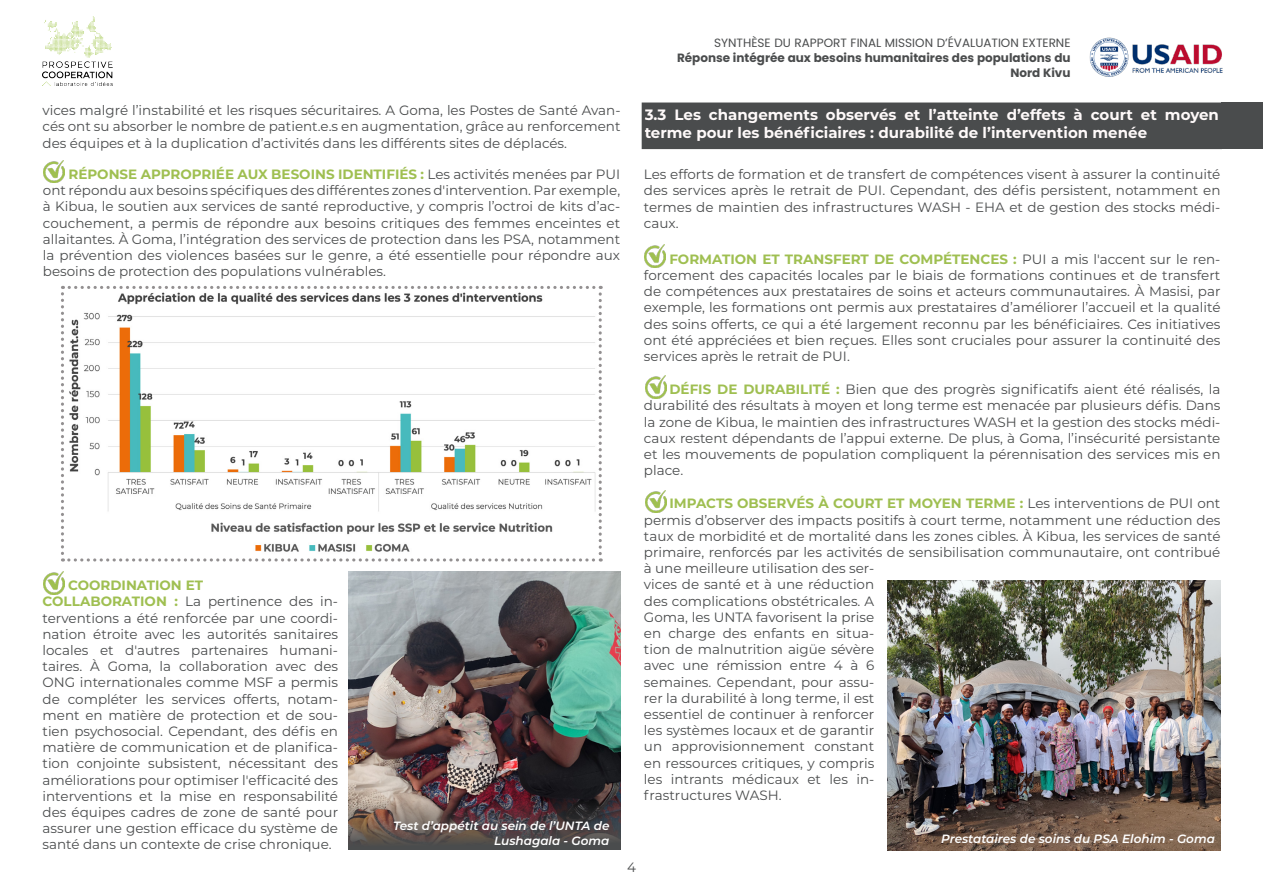
<style>
.page{position:relative;width:1263px;height:893px;background:#fff}
.page>*{position:absolute;margin:0;border:0;box-sizing:border-box;transform-origin:0 0}
.t1{font:700 15px/18px "Montserrat";color:#fffafa}
.t2{font:13.5px/16.2px "Montserrat";color:#4a4c4d;text-align:justify}
.t3{font:700 13.5px "Montserrat";color:#9fbf51}
.t4{font:italic 600 12px/14.4px "Montserrat";color:#fff;text-align:right}
.t5{font:700 12px/15px "Poppins";color:#4a4c4d;text-align:right}
.t6{font:12px "Poppins";color:#4a4c4d}
.s1{font-weight:700;color:#9fbf51}
</style>
<div class="page">
<img style="left:43px;top:16px;width:70px;height:69px">
<img style="left:1089px;top:37px;width:134px;height:40px">
<svg style="left:61px;top:286px;width:541px;height:276px"></svg>
<img style="left:44px;top:160px;width:21px;height:23px">
<img style="left:43px;top:571px;width:21px;height:23px">
<div style="left:643px;top:104px;width:577px;height:44px;background:#4a4c4d"></div>
<div style="left:642px;top:103px;width:580px;height:46px;border:3px solid #4a4c4d"></div>
<div style="left:1222px;top:103px;width:41px;height:46px;background:#4a4c4d"></div>
<img style="left:645px;top:376px;width:22px;height:22px">
<img style="left:645px;top:490px;width:22px;height:23px">
<img style="left:645px;top:245px;width:21px;height:22px">
<img style="left:887px;top:580px;width:333px;height:270px">
<img style="left:348px;top:571px;width:272px;height:279px">
<p class="t6" style="left:714px;top:36px;width:358px">SYNTHÈSE DU RAPPORT FINAL MISSION D’ÉVALUATION EXTERNE</p>
<p class="t5" style="left:677px;top:50px;width:395px">Réponse intégrée aux besoins humanitaires des populations du<br>Nord Kivu</p>
<p class="t2" style="left:43px;top:102px;width:579px">vices malgré l’instabilité et les risques sécuritaires. A Goma, les Postes de Santé Avan&shy;cés ont su absorber le nombre de patient.e.s en augmentation, grâce au renforcement des équipes et à la duplication d’activités dans les différents sites de déplacés.</p>
<p class="t2" style="left:43px;top:166px;width:579px;text-indent:26px"><span class="s1">RÉPONSE APPROPRIÉE AUX BESOINS IDENTIFIÉS :</span> Les activités menées par PUI ont répondu aux besoins spécifiques des différentes zones d'intervention. Par exemple, à Kibua, le soutien aux services de santé reproductive, y compris l’octroi de kits d’ac&shy;couchement, a permis de répondre aux besoins critiques des femmes enceintes et allaitantes. À Goma, l’intégration des services de protection dans les PSA, notamment la prévention des violences basées sur le genre, a été essentielle pour répondre aux besoins de protection des populations vulnérables.</p>
<p class="t3" style="left:68px;top:576px;width:137px">COORDINATION ET</p>
<p class="t2" style="left:43px;top:593px;width:297px"><span class="s1">COLLABORATION :</span> La pertinence des in&shy;terventions a été renforcée par une coordi&shy;nation étroite avec les autorités sanitaires locales et d'autres partenaires humani&shy;taires. À Goma, la collaboration avec des ONG internationales comme MSF a permis de compléter les services offerts, notam&shy;ment en matière de protection et de sou&shy;tien psychosocial. Cependant, des défis en matière de communication et de planifica&shy;tion conjointe subsistent, nécessitant des améliorations pour optimiser l'efficacité des interventions et la mise en responsabilité des équipes cadres de zone de santé pour assurer une gestion efficace du système de santé dans un contexte de crise chronique.</p>
<p class="t4" style="left:393px;top:818px;width:218px">Test d’appétit au sein de l’UNTA de<br>Lushagala - Goma</p>
<p class="t2" style="left:627px;top:859px;width:10px">4</p>
<p class="t1" style="left:645px;top:105px;width:576px">3.3 Les changements observés et l’atteinte d’effets à court et moyen terme pour les bénéficiaires : durabilité de l’intervention menée</p>
<p class="t2" style="left:644px;top:166px;width:578px">Les efforts de formation et de transfert de compétences visent à assurer la continuité des services après le retrait de PUI. Cependant, des défis persistent, notamment en termes de maintien des infrastructures WASH - EHA et de gestion des stocks médi&shy;caux.</p>
<p class="t2" style="left:644px;top:250px;width:578px;text-indent:26px"><span class="s1">FORMATION ET TRANSFERT DE COMPÉTENCES :</span> PUI a mis l'accent sur le ren&shy;forcement des capacités locales par le biais de formations continues et de transfert de compétences aux prestataires de soins et acteurs communautaires. À Masisi, par exemple, les formations ont permis aux prestataires d’améliorer l’accueil et la qualité des soins offerts, ce qui a été largement reconnu par les bénéficiaires. Ces initiatives ont été appréciées et bien reçues. Elles sont cruciales pour assurer la continuité des services après le retrait de PUI.</p>
<p class="t2" style="left:644px;top:381px;width:578px;text-indent:26px"><span class="s1">DÉFIS DE DURABILITÉ :</span> Bien que des progrès significatifs aient été réalisés, la durabilité des résultats à moyen et long terme est menacée par plusieurs défis. Dans la zone de Kibua, le maintien des infrastructures WASH et la gestion des stocks médi&shy;caux restent dépendants de l’appui externe. De plus, à Goma, l’insécurité persistante et les mouvements de population compliquent la pérennisation des services mis en place.</p>
<p class="t2" style="left:644px;top:495px;width:578px;text-align:left;text-indent:26px"><span class="s1">IMPACTS OBSERVÉS À COURT ET MOYEN TERME :</span> Les interventions de PUI ont permis d’observer des impacts positifs à court terme, notamment une réduction des taux de morbidité et de mortalité dans les zones cibles. À Kibua, les services de santé primaire, renforcés par les activités de sensibilisation communautaire, ont contribué à une meilleure utilisation des ser-<br>vices de santé et à une réduction<br>des complications obstétricales. A<br>Goma, les UNTA favorisent la prise<br>en charge des enfants en situa-<br>tion de malnutrition aigüe sévère<br>avec une rémission entre 4 à 6<br>semaines. Cependant, pour assu-<br>rer la durabilité à long terme, il est<br>essentiel de continuer à renforcer<br>les systèmes locaux et de garantir<br>un approvisionnement constant<br>en ressources critiques, y compris<br>les intrants médicaux et les in-<br>frastructures WASH.</p>
<p class="t4" style="left:941px;top:831px;width:275px">Prestataires de soins du PSA Elohim - Goma</p>
</div>
